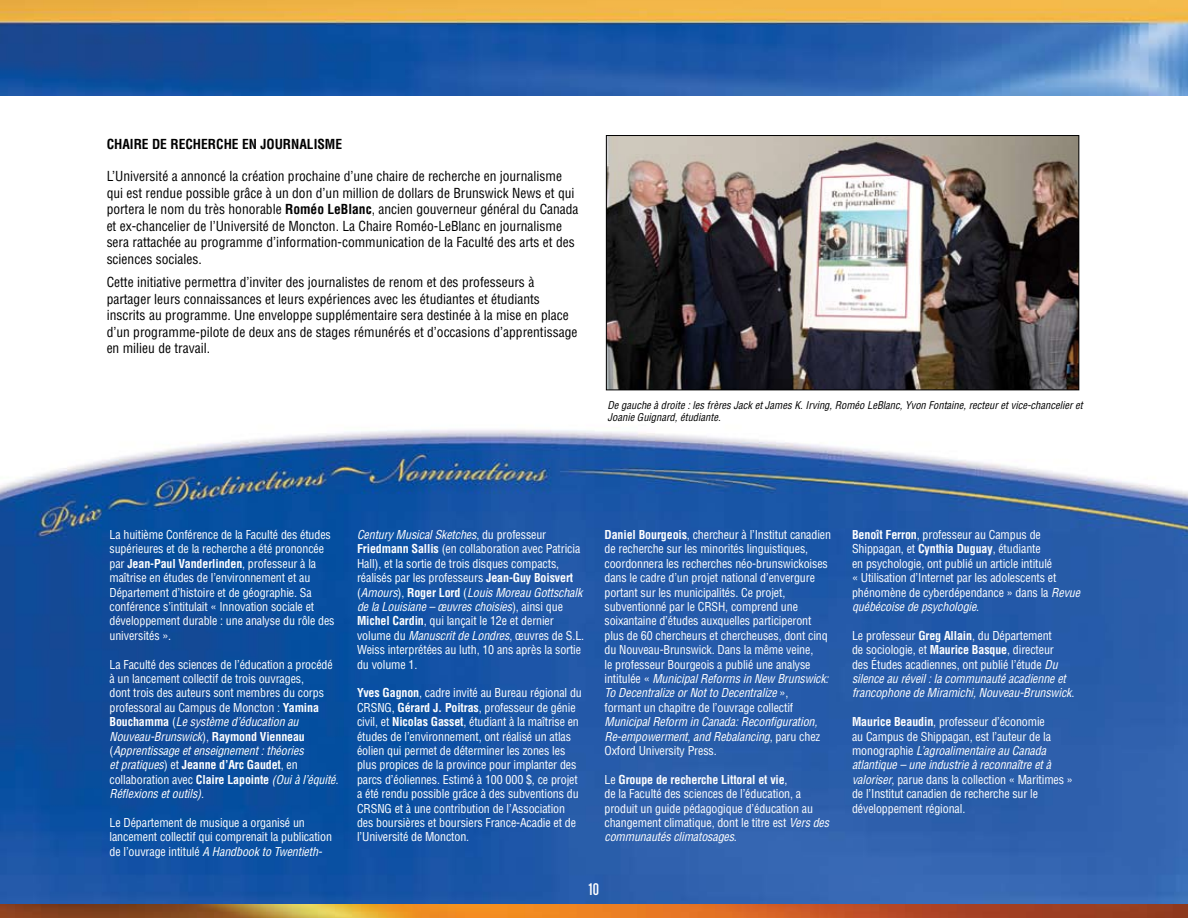
<style>
.page{position:relative;width:1188px;height:918px;background:#fff}
.page>*{position:absolute;margin:0;border:0;box-sizing:border-box;transform-origin:0 0}
.t1{font:18px "Chalet Comprime Cologne Sixty";color:#fff}
.t2{font:condensed 13.5px/16.5px "Helvetica";color:#000}
.t3{font:700 condensed 13.5px "Helvetica";color:#000}
.t4{font:condensed 12px/14.4px "Helvetica";letter-spacing:-.01em;color:#fff}
.t5{font:italic condensed 12px/14.4px "Helvetica";letter-spacing:-.01em;color:#fff}
.t6{font:italic condensed 10.5px/12.6px "Helvetica";color:#000}
.s1{font-weight:700}
.s2{font-style:italic}
.s3{font-style:normal}
</style>
<div class="page">
<img style="left:0;top:219px;width:1188px;height:686px">
<img style="left:608px;top:137px;width:469px;height:251px">
<div style="left:606px;top:135px;width:473px;height:255px;border:1px solid #000"></div>
<img style="left:0;top:0;width:1188px;height:95px">
<img style="left:0;top:905px;width:1187px;height:13px">
<svg style="left:1187px;top:905px;width:1px;height:13px"></svg>
<p class="t3" style="left:107px;top:136px;width:237px">CHAIRE DE RECHERCHE EN JOURNALISME</p>
<p class="t2" style="left:107px;top:168px;width:473px">L’Université a annoncé la création prochaine d’une chaire de recherche en journalisme qui est rendue possible grâce à un don d’un million de dollars de Brunswick News et qui portera le nom du très honorable <span class="s1">Roméo LeBlanc</span>, ancien gouverneur général du Canada et ex-chancelier de l’Université de Moncton. La Chaire Roméo-LeBlanc en journalisme sera rattachée au programme d’information-communication de la Faculté des arts et des sciences sociales.</p>
<p class="t2" style="left:107px;top:274px;width:472px">Cette initiative permettra d’inviter des journalistes de renom et des professeurs à partager leurs connaissances et leurs expériences avec les étudiantes et étudiants inscrits au programme. Une enveloppe supplémentaire sera destinée à la mise en place d’un programme-pilote de deux ans de stages rémunérés et d’occasions d’apprentissage en milieu de travail.</p>
<p class="t6" style="left:608px;top:399px;width:477px">De gauche à droite : les frères Jack et James K. Irving, Roméo LeBlanc, Yvon Fontaine, recteur et vice-chancelier et<br>Joanie Guignard, étudiante.</p>
<p class="t4" style="left:110px;top:527px;width:227px">La huitième Conférence de la Faculté des études supérieures et de la recherche a été prononcée par <span class="s1">Jean-Paul Vanderlinden</span>, professeur à la maîtrise en études de l’environnement et au Département d’histoire et de géographie. Sa conférence s’intitulait « Innovation sociale et développement durable : une analyse du rôle des universités ».</p>
<p class="t4" style="left:110px;top:657px;width:230px">La Faculté des sciences de l’éducation a procédé à un lancement collectif de trois ouvrages,<br>dont trois des auteurs sont membres du corps professoral au Campus de Moncton : <span class="s1">Yamina Bouchamma</span> (<span class="s2">Le système d’éducation au Nouveau-Brunswick</span>), <span class="s1">Raymond Vienneau </span>(<span class="s2">Apprentissage et enseignement : théories<br>et pratiques</span>) et <span class="s1">Jeanne d’Arc Gaudet</span>, en collaboration avec <span class="s1">Claire Lapointe</span> <span class="s2">(Oui à l’équité.<br>Réflexions et outils)</span>.</p>
<p class="t4" style="left:110px;top:815px;width:224px">Le Département de musique a organisé un lancement collectif qui comprenait la publication de l’ouvrage intitulé <span class="s2">A Handbook to Twentieth-</span></p>
<p class="t4" style="left:357px;top:527px;width:229px"><span class="s2">Century Musical Sketches</span>, du professeur <span class="s1">Friedmann Sallis</span> (en collaboration avec Patricia Hall), et la sortie de trois disques compacts, réalisés par les professeurs <span class="s1">Jean-Guy Boisvert </span>(<span class="s2">Amours</span>), <span class="s1">Roger Lord</span> (<span class="s2">Louis Moreau Gottschalk de la Louisiane – œuvres choisies</span>), ainsi que <span class="s1">Michel Cardin</span>, qui lançait le 12e et dernier volume du <span class="s2">Manuscrit de Londres</span>, œuvres de S.L.<br>Weiss interprétées au luth, 10 ans après la sortie du volume 1.</p>
<p class="t4" style="left:357px;top:686px;width:226px"><span class="s1">Yves Gagnon</span>, cadre invité au Bureau régional du CRSNG, <span class="s1">Gérard J. Poitras</span>, professeur de génie civil, et <span class="s1">Nicolas Gasset</span>, étudiant à la maîtrise en études de l’environnement, ont réalisé un atlas éolien qui permet de déterminer les zones les plus propices de la province pour implanter des parcs d’éoliennes. Estimé à 100 000 $, ce projet a été rendu possible grâce à des subventions du CRSNG et à une contribution de l’Association des boursières et boursiers France-Acadie et de l’Université de Moncton.</p>
<p class="t4" style="left:605px;top:527px;width:228px"><span class="s1">Daniel Bourgeois</span>, chercheur à l’Institut canadien de recherche sur les minorités linguistiques, coordonnera les recherches néo-brunswickoises dans le cadre d’un projet national d’envergure portant sur les municipalités. Ce projet, subventionné par le CRSH, comprend une soixantaine d’études auxquelles participeront plus de 60 chercheurs et chercheuses, dont cinq du Nouveau-Brunswick. Dans la même veine,<br>le professeur Bourgeois a publié une analyse intitulée « <span class="s2">Municipal Reforms in New Brunswick:<br>To Decentralize or Not to Decentralize</span> »,<br>formant un chapitre de l’ouvrage collectif</p>
<p class="t5" style="left:605px;top:715px;width:217px">Municipal Reform in Canada: Reconfiguration,<br>Re-empowerment, and Rebalancing<span class="s3">, paru chez<br>Oxford University Press.</span></p>
<p class="t4" style="left:605px;top:772px;width:226px">Le <span class="s1">Groupe de recherche Littoral et vie</span>,<br>de la Faculté des sciences de l’éducation, a produit un guide pédagogique d’éducation au changement climatique, dont le titre est <span class="s2">Vers des communautés climatosages</span>.</p>
<p class="t4" style="left:852px;top:527px;width:230px"><span class="s1">Benoît Ferron</span>, professeur au Campus de Shippagan, et <span class="s1">Cynthia Duguay</span>, étudiante<br>en psychologie, ont publié un article intitulé<br>« Utilisation d’Internet par les adolescents et phénomène de cyberdépendance » dans la <span class="s2">Revue québécoise de psychologie</span>.</p>
<p class="t4" style="left:852px;top:628px;width:224px">Le professeur <span class="s1">Greg Allain</span>, du Département<br>de sociologie, et <span class="s1">Maurice Basque</span>, directeur<br>des Études acadiennes, ont publié l’étude <span class="s2">Du silence au réveil : la communauté acadienne et francophone de Miramichi, Nouveau-Brunswick</span>.</p>
<p class="t4" style="left:852px;top:715px;width:222px"><span class="s1">Maurice Beaudin</span>, professeur d’économie<br>au Campus de Shippagan, est l’auteur de la monographie <span class="s2">L’agroalimentaire au Canada atlantique – une industrie à reconnaître et à valoriser</span>, parue dans la collection « Maritimes » de l’Institut canadien de recherche sur le développement régional.</p>
<h1 class="t1" style="left:589px;top:880px;width:12px">10</h1>
</div>
